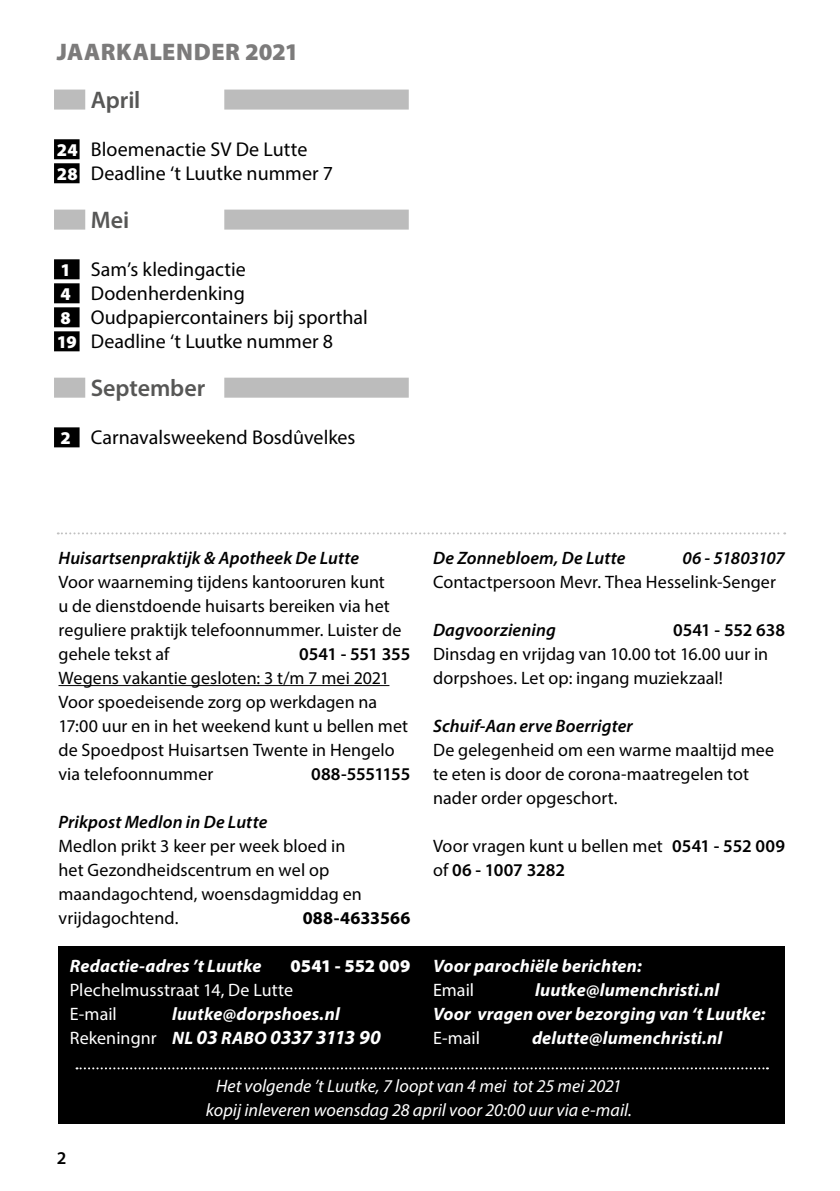
<style>
.page{position:relative;width:840px;height:1191px;background:#fff}
.page>*{position:absolute;margin:0;border:0;box-sizing:border-box;transform-origin:0 0}
.t1{font:600 24px "Myriad Pro";letter-spacing:-.005em;color:#575756}
.t2{font:900 24px "Myriad Pro";letter-spacing:.015em;color:#7c7b7b}
.t3{font:20px/24px "Myriad Pro";color:#000}
.t4{font:italic 700 20px "Myriad Pro";letter-spacing:-.025em;color:#fff}
.t5{font:18px/24px "Myriad Pro";letter-spacing:.005em;color:#000}
.t6{font:italic 700 18px/24px "Myriad Pro";letter-spacing:.01em;color:#fff}
.t7{font:italic 600 18px "Myriad Pro";letter-spacing:.01em;color:#000}
.t8{font:italic 18px/24px "Myriad Pro";color:#fff;text-align:center}
.t9{font:18px/24px "Myriad Pro";color:#fff}
.t10{font:600 18px "Myriad Pro";letter-spacing:-.015em;color:#000}
.t11{font:900 18px "Myriad Pro";letter-spacing:.005em;color:#fff}
.t12{font:700 18px "Myriad Pro";letter-spacing:.01em;color:#000}
.t13{font:italic 600 18px "Myriad Pro";letter-spacing:-.03em;color:#000}
.s1{font-weight:900;font-size:18px;color:#fff}
.s2{font-weight:600}
.s3{font-weight:400;font-style:normal;font-size:18px}
.s4{font-size:18px}
</style>
<div class="page">
<div style="left:58px;top:946px;width:726px;height:177px;background:#000"></div>
<svg style="left:76px;top:1067px;width:691px;height:2px"></svg>
<svg style="left:58px;top:532px;width:726px;height:2px"></svg>
<hr style="left:58px;top:685px;width:331px;height:1px;background:#000">
<div style="left:54px;top:90px;width:31px;height:20px;background:#bcbcbc"></div>
<div style="left:224px;top:90px;width:184px;height:20px;background:#bcbcbc"></div>
<div style="left:54px;top:139px;width:25px;height:20px;background:#000"></div>
<div style="left:54px;top:163px;width:25px;height:20px;background:#000"></div>
<div style="left:54px;top:210px;width:31px;height:20px;background:#bcbcbc"></div>
<div style="left:224px;top:210px;width:184px;height:20px;background:#bcbcbc"></div>
<div style="left:54px;top:259px;width:25px;height:20px;background:#000"></div>
<div style="left:54px;top:283px;width:25px;height:20px;background:#000"></div>
<div style="left:54px;top:307px;width:25px;height:20px;background:#000"></div>
<div style="left:54px;top:331px;width:25px;height:20px;background:#000"></div>
<div style="left:54px;top:378px;width:31px;height:20px;background:#bcbcbc"></div>
<div style="left:224px;top:378px;width:184px;height:20px;background:#bcbcbc"></div>
<div style="left:54px;top:427px;width:25px;height:20px;background:#000"></div>
<h1 class="t2" style="left:57px;top:35px;width:243px">JAARKALENDER 2021</h1>
<h1 class="t1" style="left:91px;top:84px;width:51px">April</h1>
<p class="t3" style="left:57px;top:137px;width:278px"><span class="s1">24</span> Bloemenactie SV De Lutte<br><span class="s1">28</span> Deadline ‘t Luutke nummer 7</p>
<h1 class="t1" style="left:91px;top:204px;width:40px">Mei</h1>
<p class="t3" style="left:57px;top:257px;width:312px"><span class="s1">1</span> Sam’s kledingactie<br><span class="s1">4</span> Dodenherdenking<br><span class="s1">8</span> Oudpapiercontainers bij sporthal<br><span class="s1">19</span> Deadline ‘t Luutke nummer 8</p>
<h1 class="t1" style="left:91px;top:372px;width:116px">September</h1>
<p class="t3" style="left:60px;top:425px;width:296px"><span class="s1">2</span> Carnavalsweekend Bosdûvelkes</p>
<p class="t7" style="left:58px;top:546px;width:302px">Huisartsenpraktijk &amp; Apotheek De Lutte</p>
<p class="t5" style="left:58px;top:569px;width:344px">Voor waarneming tijdens kantooruren kunt<br>u de dienstdoende huisarts bereiken via het reguliere praktijk telefoonnummer. Luister de gehele tekst af</p>
<p class="t10" style="left:299px;top:642px;width:113px">0541 - 551 355</p>
<p class="t5" style="left:58px;top:665px;width:351px">Wegens vakantie gesloten: 3 t/m 7 mei 2021<br>Voor spoedeisende zorg op werkdagen na 17:00 uur en in het weekend kunt u bellen met de Spoedpost Huisartsen Twente in Hengelo via telefoonnummer</p>
<p class="t10" style="left:311px;top:762px;width:101px">088-5551155</p>
<p class="t7" style="left:58px;top:810px;width:210px">Prikpost Medlon in De Lutte</p>
<p class="t5" style="left:58px;top:833px;width:305px">Medlon prikt 3 keer per week bloed in het Gezondheidscentrum en wel op maandagochtend, woensdagmiddag en vrijdagochtend.</p>
<p class="t12" style="left:302px;top:906px;width:109px">088-4633566</p>
<p class="t7" style="left:433px;top:546px;width:194px">De Zonnebloem, De Lutte</p>
<p class="t13" style="left:682px;top:546px;width:104px">06 - 51803107</p>
<p class="t5" style="left:433px;top:569px;width:344px">Contactpersoon Mevr. Thea Hesselink-Senger</p>
<p class="t7" style="left:433px;top:618px;width:124px">Dagvoorziening</p>
<p class="t10" style="left:672px;top:618px;width:113px">0541 - 552 638</p>
<p class="t5" style="left:433px;top:641px;width:336px">Dinsdag en vrijdag van 10.00 tot 16.00 uur in dorpshoes. Let op: ingang muziekzaal!</p>
<p class="t7" style="left:433px;top:714px;width:201px">Schuif-Aan erve Boerrigter</p>
<p class="t5" style="left:433px;top:737px;width:342px">De gelegenheid om een warme maaltijd mee te eten is door de corona-maatregelen tot nader order opgeschort.</p>
<p class="t5" style="left:433px;top:833px;width:353px">Voor vragen kunt u bellen met <span class="s2">0541 - 552 009 </span>of <span class="s2">06 - 1007 3282</span></p>
<p class="t6" style="left:70px;top:953px;width:193px">Redactie-adres ’t Luutke</p>
<p class="t11" style="left:290px;top:953px;width:121px">0541 - 552 009</p>
<p class="t9" style="left:70px;top:977px;width:225px">Plechelmusstraat 14, De Lutte<br>E-mail</p>
<p class="t6" style="left:433px;top:953px;width:210px">Voor parochiële berichten:</p>
<p class="t9" style="left:433px;top:977px;width:43px">Email</p>
<p class="t6" style="left:433px;top:977px;width:334px;text-indent:102px">luutke@lumenchristi.nl<br>Voor vragen over bezorging van ‘t Luutke:</p>
<p class="t9" style="left:433px;top:1025px;width:48px">E-mail</p>
<p class="t6" style="left:531px;top:1025px;width:192px">delutte@lumenchristi.nl</p>
<p class="t8" style="left:205px;top:1073px;width:427px">Het volgende ’t Luutke, 7 loopt van 4 mei tot 25 mei 2021 kopij inleveren woensdag 28 april voor 20:00 uur via e-mail.</p>
<p class="t6" style="left:172px;top:1001px;width:169px">luutke@dorpshoes.nl</p>
<p class="t4" style="left:70px;top:1024px;width:312px"><span class="s3">Rekeningnr</span> <span class="s4">NL</span> 03 <span class="s4">RABO</span> 0337 3113 90</p>
<p class="t10" style="left:57px;top:1146px;width:11px">2</p>
</div>
